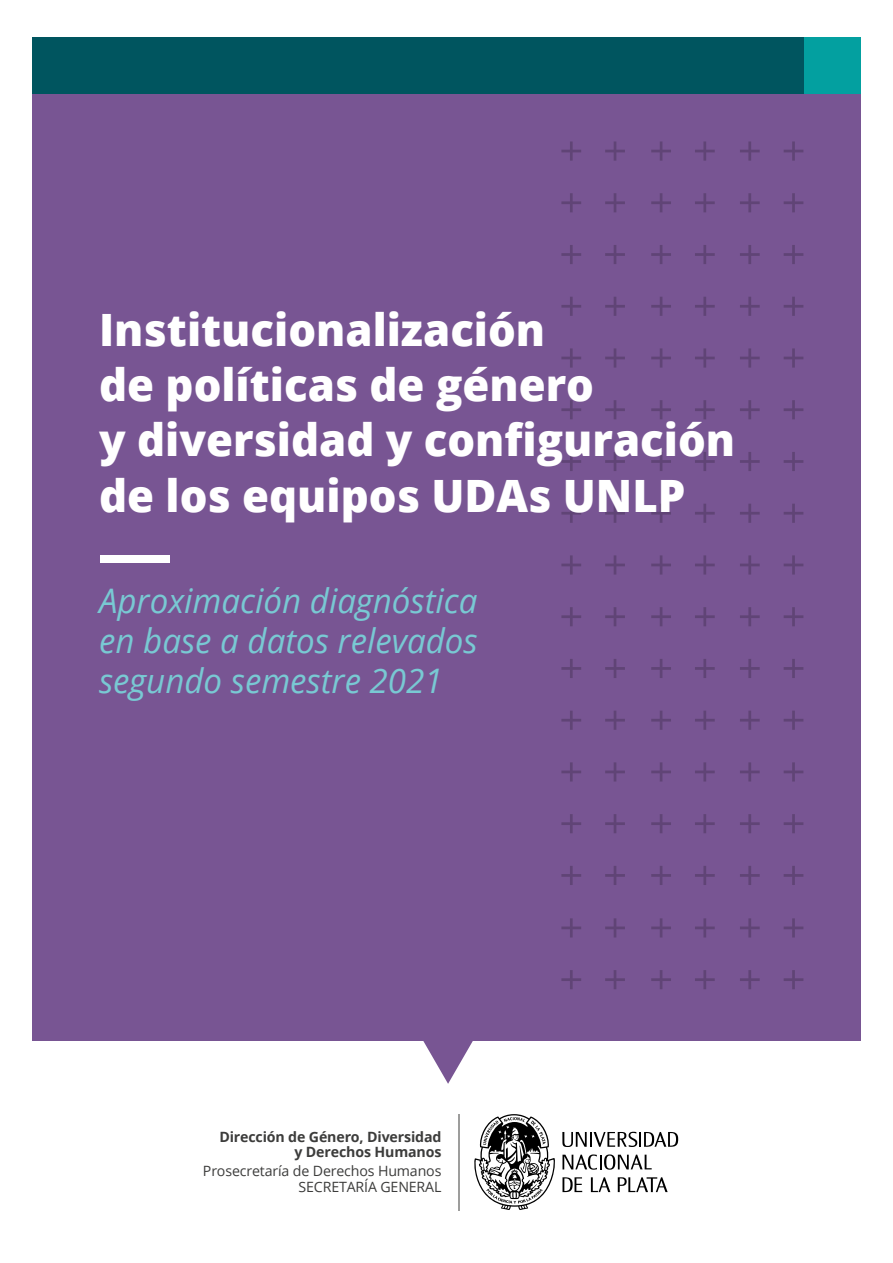
<style>
.page{position:relative;width:893px;height:1263px;background:#fff}
.page>*{position:absolute;margin:0;border:0;box-sizing:border-box;transform-origin:0 0}
.t1{font:800 44.55px/55.3px "Open Sans";color:#fff}
.t2{font:italic 33.75px/40px "Open Sans";color:#79c9d3;text-align:justify}
.t3{font:14.25px/15.5px "Open Sans";letter-spacing:-.01em;color:#3c3c3b;text-align:right}
.t4{font:700 14.25px/15.5px "Open Sans";letter-spacing:-.01em;color:#3c3c3b;text-align:right}
</style>
<div class="page">
<div style="left:32px;top:94px;width:828px;height:947px;background:#785593"></div>
<svg style="left:784px;top:555px;width:19px;height:20px"></svg>
<svg style="left:784px;top:607px;width:19px;height:19px"></svg>
<svg style="left:784px;top:659px;width:19px;height:19px"></svg>
<svg style="left:784px;top:711px;width:19px;height:19px"></svg>
<svg style="left:784px;top:762px;width:19px;height:19px"></svg>
<svg style="left:784px;top:814px;width:19px;height:19px"></svg>
<svg style="left:784px;top:866px;width:19px;height:19px"></svg>
<svg style="left:784px;top:141px;width:19px;height:20px"></svg>
<svg style="left:784px;top:193px;width:19px;height:19px"></svg>
<svg style="left:784px;top:245px;width:19px;height:19px"></svg>
<svg style="left:784px;top:297px;width:19px;height:19px"></svg>
<svg style="left:784px;top:348px;width:19px;height:20px"></svg>
<svg style="left:784px;top:400px;width:19px;height:19px"></svg>
<svg style="left:784px;top:452px;width:19px;height:19px"></svg>
<svg style="left:784px;top:504px;width:19px;height:19px"></svg>
<svg style="left:740px;top:555px;width:20px;height:20px"></svg>
<svg style="left:740px;top:607px;width:20px;height:19px"></svg>
<svg style="left:740px;top:659px;width:20px;height:19px"></svg>
<svg style="left:740px;top:711px;width:20px;height:19px"></svg>
<svg style="left:740px;top:762px;width:20px;height:19px"></svg>
<svg style="left:740px;top:814px;width:20px;height:19px"></svg>
<svg style="left:740px;top:866px;width:20px;height:19px"></svg>
<svg style="left:740px;top:141px;width:20px;height:20px"></svg>
<svg style="left:740px;top:193px;width:20px;height:19px"></svg>
<svg style="left:740px;top:245px;width:20px;height:19px"></svg>
<svg style="left:740px;top:297px;width:20px;height:19px"></svg>
<svg style="left:740px;top:348px;width:20px;height:20px"></svg>
<svg style="left:740px;top:400px;width:20px;height:19px"></svg>
<svg style="left:740px;top:452px;width:20px;height:19px"></svg>
<svg style="left:740px;top:504px;width:20px;height:19px"></svg>
<svg style="left:695px;top:555px;width:20px;height:20px"></svg>
<svg style="left:695px;top:607px;width:20px;height:19px"></svg>
<svg style="left:695px;top:659px;width:20px;height:19px"></svg>
<svg style="left:695px;top:711px;width:20px;height:19px"></svg>
<svg style="left:695px;top:762px;width:20px;height:19px"></svg>
<svg style="left:695px;top:814px;width:20px;height:19px"></svg>
<svg style="left:695px;top:866px;width:20px;height:19px"></svg>
<svg style="left:695px;top:141px;width:20px;height:20px"></svg>
<svg style="left:695px;top:193px;width:20px;height:19px"></svg>
<svg style="left:695px;top:245px;width:20px;height:19px"></svg>
<svg style="left:695px;top:297px;width:20px;height:19px"></svg>
<svg style="left:695px;top:348px;width:20px;height:20px"></svg>
<svg style="left:695px;top:400px;width:20px;height:19px"></svg>
<svg style="left:695px;top:452px;width:20px;height:19px"></svg>
<svg style="left:695px;top:504px;width:20px;height:19px"></svg>
<svg style="left:651px;top:555px;width:20px;height:20px"></svg>
<svg style="left:651px;top:607px;width:20px;height:19px"></svg>
<svg style="left:651px;top:659px;width:20px;height:19px"></svg>
<svg style="left:651px;top:711px;width:20px;height:19px"></svg>
<svg style="left:651px;top:762px;width:20px;height:19px"></svg>
<svg style="left:651px;top:814px;width:20px;height:19px"></svg>
<svg style="left:651px;top:866px;width:20px;height:19px"></svg>
<svg style="left:651px;top:141px;width:20px;height:20px"></svg>
<svg style="left:651px;top:193px;width:20px;height:19px"></svg>
<svg style="left:651px;top:245px;width:20px;height:19px"></svg>
<svg style="left:651px;top:297px;width:20px;height:19px"></svg>
<svg style="left:651px;top:348px;width:20px;height:20px"></svg>
<svg style="left:651px;top:400px;width:20px;height:19px"></svg>
<svg style="left:651px;top:452px;width:20px;height:19px"></svg>
<svg style="left:651px;top:504px;width:20px;height:19px"></svg>
<svg style="left:605px;top:555px;width:20px;height:20px"></svg>
<svg style="left:605px;top:607px;width:20px;height:19px"></svg>
<svg style="left:605px;top:659px;width:20px;height:19px"></svg>
<svg style="left:605px;top:711px;width:20px;height:19px"></svg>
<svg style="left:605px;top:762px;width:20px;height:19px"></svg>
<svg style="left:605px;top:814px;width:20px;height:19px"></svg>
<svg style="left:605px;top:866px;width:20px;height:19px"></svg>
<svg style="left:605px;top:141px;width:20px;height:20px"></svg>
<svg style="left:605px;top:193px;width:20px;height:19px"></svg>
<svg style="left:605px;top:245px;width:20px;height:19px"></svg>
<svg style="left:605px;top:297px;width:20px;height:19px"></svg>
<svg style="left:605px;top:348px;width:20px;height:20px"></svg>
<svg style="left:605px;top:400px;width:20px;height:19px"></svg>
<svg style="left:605px;top:452px;width:20px;height:19px"></svg>
<svg style="left:605px;top:504px;width:20px;height:19px"></svg>
<svg style="left:561px;top:555px;width:20px;height:20px"></svg>
<svg style="left:561px;top:607px;width:20px;height:19px"></svg>
<svg style="left:561px;top:659px;width:20px;height:19px"></svg>
<svg style="left:561px;top:711px;width:20px;height:19px"></svg>
<svg style="left:561px;top:762px;width:20px;height:19px"></svg>
<svg style="left:561px;top:814px;width:20px;height:19px"></svg>
<svg style="left:561px;top:866px;width:20px;height:19px"></svg>
<svg style="left:561px;top:141px;width:20px;height:20px"></svg>
<svg style="left:561px;top:193px;width:20px;height:19px"></svg>
<svg style="left:561px;top:245px;width:20px;height:19px"></svg>
<svg style="left:561px;top:297px;width:20px;height:19px"></svg>
<svg style="left:561px;top:348px;width:20px;height:20px"></svg>
<svg style="left:561px;top:400px;width:20px;height:19px"></svg>
<svg style="left:561px;top:452px;width:20px;height:19px"></svg>
<svg style="left:561px;top:504px;width:20px;height:19px"></svg>
<svg style="left:784px;top:918px;width:19px;height:19px"></svg>
<svg style="left:784px;top:970px;width:19px;height:19px"></svg>
<svg style="left:740px;top:918px;width:20px;height:19px"></svg>
<svg style="left:740px;top:970px;width:20px;height:19px"></svg>
<svg style="left:695px;top:918px;width:20px;height:19px"></svg>
<svg style="left:695px;top:970px;width:20px;height:19px"></svg>
<svg style="left:651px;top:918px;width:20px;height:19px"></svg>
<svg style="left:651px;top:970px;width:20px;height:19px"></svg>
<svg style="left:605px;top:918px;width:20px;height:19px"></svg>
<svg style="left:605px;top:970px;width:20px;height:19px"></svg>
<svg style="left:561px;top:918px;width:20px;height:19px"></svg>
<svg style="left:561px;top:970px;width:20px;height:19px"></svg>
<svg style="left:474px;top:1114px;width:81px;height:96px"></svg>
<svg style="left:562px;top:1132px;width:116px;height:15px"></svg>
<svg style="left:562px;top:1154px;width:90px;height:16px"></svg>
<svg style="left:591px;top:1177px;width:19px;height:15px"></svg>
<svg style="left:562px;top:1177px;width:20px;height:15px"></svg>
<svg style="left:618px;top:1177px;width:50px;height:15px"></svg>
<hr style="left:458px;top:1113px;width:1px;height:97px;background:#9d9d9c">
<div style="left:32px;top:38px;width:772px;height:56px;background:#00555f"></div>
<svg style="left:423px;top:1041px;width:50px;height:43px"></svg>
<div style="left:804px;top:38px;width:56px;height:56px;background:#03a0a0"></div>
<div style="left:101px;top:555px;width:69px;height:7px;background:#fff"></div>
<p class="t1" style="left:99px;top:300px;width:637px">Institucionalización<br>de políticas de género<br>y diversidad y configuración de los equipos UDAs UNLP</p>
<p class="t2" style="left:99px;top:580px;width:380px">Aproximación diagnóstica en base a datos relevados segundo semestre 2021</p>
<p class="t4" style="left:219px;top:1128px;width:224px">Dirección de Género, Diversidad y Derechos Humanos</p>
<p class="t3" style="left:203px;top:1163px;width:240px">Prosecretaría de Derechos Humanos<br>SECRETARÍA GENERAL</p>
</div>
